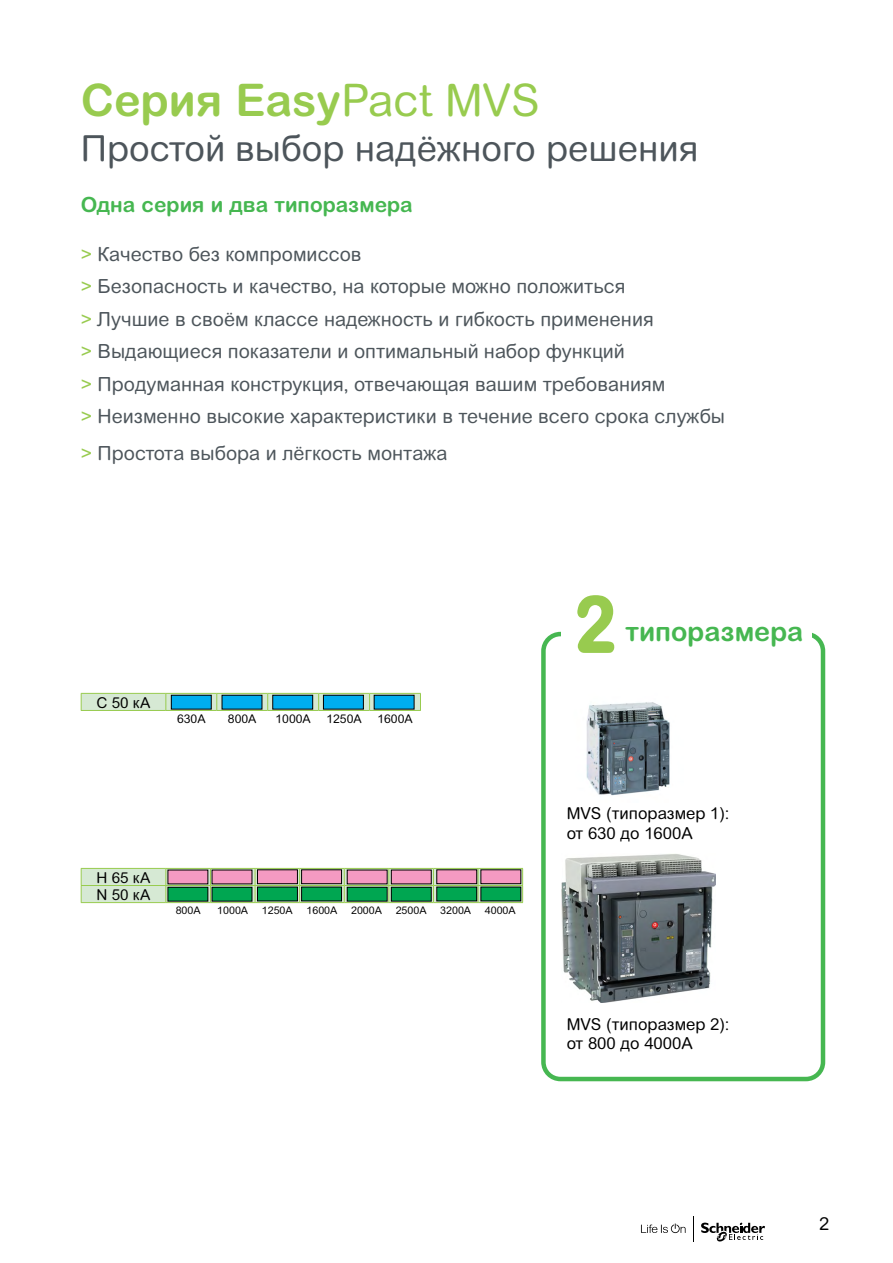
<style>
.page{position:relative;width:893px;height:1263px;background:#fff}
.page>*{position:absolute;margin:0;border:0;box-sizing:border-box;transform-origin:0 0}
.t1{font:800 79.8px "Arial Rounded MT";color:#98cb4f;scale:.88 1}
.t2{font:700 45px "Arial Rounded MT Pro Cyr";color:#98cb4f}
.t3{font:36px "Arial Rounded MT Pro Cyr";color:#4d555b}
.t4{font:700 27px "Arial Rounded MT Pro Cyr";color:#46b751}
.t5{font:700 21px "Arial Rounded MT Pro Cyr";color:#46b751}
.t6{font:19.5px/32.5px "Arial Rounded MT Pro Cyr";color:#4d555b}
.t7{font:18px "Arial Rounded MT Pro Cyr";color:#000}
.t8{font:16.5px/19.8px "Arial Rounded MT Pro Cyr";color:#000}
.t9{font:15px/17.1px "Arial Rounded MT Pro Cyr";color:#000}
.t10{font:12px "Arial Rounded MT Pro Cyr";color:#000}
.t11{font:10.5px "Arial Rounded MT Pro Cyr";color:#000}
.s1{font-weight:400}
.s2{color:#98cb4f}
</style>
<div class="page">
<svg style="left:641px;top:1223px;width:45px;height:10px"></svg>
<svg style="left:701px;top:1222px;width:64px;height:20px"></svg>
<svg style="left:693px;top:1216px;width:1px;height:26px"></svg>
<div style="left:541px;top:632px;width:284px;height:449px;border:4px solid #46b751;border-radius:17px"></div>
<img style="left:561px;top:854px;width:155px;height:148px">
<img style="left:586px;top:702px;width:84px;height:94px">
<div style="left:561px;top:562px;width:99px;height:121px;background:#fff"></div>
<div style="left:617px;top:621px;width:195px;height:20px;background:#fff"></div>
<svg style="left:81px;top:868px;width:442px;height:36px"></svg>
<hr style="left:81px;top:902px;width:85px;height:1px;background:#98cb4f">
<hr style="left:166px;top:902px;width:44px;height:1px;background:#98cb4f">
<hr style="left:210px;top:902px;width:45px;height:1px;background:#98cb4f">
<hr style="left:255px;top:902px;width:45px;height:1px;background:#98cb4f">
<hr style="left:300px;top:902px;width:44px;height:1px;background:#98cb4f">
<hr style="left:344px;top:902px;width:45px;height:1px;background:#98cb4f">
<hr style="left:389px;top:902px;width:44px;height:1px;background:#98cb4f">
<hr style="left:433px;top:902px;width:45px;height:1px;background:#98cb4f">
<hr style="left:478px;top:902px;width:45px;height:1px;background:#98cb4f">
<svg style="left:81px;top:693px;width:340px;height:18px"></svg>
<div style="left:171px;top:695px;width:40px;height:14px;background:#00aeef"></div>
<div style="left:168px;top:870px;width:40px;height:14px;background:#f49ac2"></div>
<div style="left:347px;top:870px;width:40px;height:14px;background:#f49ac2"></div>
<div style="left:257px;top:870px;width:40px;height:14px;background:#f49ac2"></div>
<div style="left:257px;top:869px;width:41px;height:15px;border:1px solid #000"></div>
<div style="left:437px;top:870px;width:40px;height:14px;background:#f49ac2"></div>
<div style="left:436px;top:869px;width:41px;height:15px;border:1px solid #000"></div>
<div style="left:212px;top:870px;width:40px;height:14px;background:#f49ac2"></div>
<div style="left:391px;top:870px;width:40px;height:14px;background:#f49ac2"></div>
<div style="left:302px;top:870px;width:40px;height:14px;background:#f49ac2"></div>
<div style="left:301px;top:869px;width:41px;height:15px;border:1px solid #000"></div>
<div style="left:481px;top:870px;width:40px;height:14px;background:#f49ac2"></div>
<div style="left:480px;top:869px;width:41px;height:15px;border:1px solid #000"></div>
<div style="left:168px;top:887px;width:40px;height:14px;background:#00a651"></div>
<div style="left:168px;top:887px;width:40px;height:14px;border:1px solid #000"></div>
<div style="left:347px;top:887px;width:40px;height:14px;background:#00a651"></div>
<div style="left:347px;top:887px;width:41px;height:14px;border:1px solid #000"></div>
<div style="left:257px;top:887px;width:40px;height:14px;background:#00a651"></div>
<div style="left:437px;top:887px;width:40px;height:14px;background:#00a651"></div>
<div style="left:212px;top:887px;width:40px;height:14px;background:#00a651"></div>
<div style="left:212px;top:887px;width:40px;height:14px;border:1px solid #000"></div>
<div style="left:391px;top:887px;width:40px;height:14px;background:#00a651"></div>
<div style="left:391px;top:887px;width:41px;height:14px;border:1px solid #000"></div>
<div style="left:302px;top:887px;width:40px;height:14px;background:#00a651"></div>
<div style="left:481px;top:887px;width:40px;height:14px;background:#00a651"></div>
<div style="left:273px;top:695px;width:40px;height:14px;background:#00aeef"></div>
<div style="left:222px;top:695px;width:40px;height:14px;background:#00aeef"></div>
<div style="left:323px;top:695px;width:40px;height:14px;background:#00aeef"></div>
<div style="left:374px;top:695px;width:40px;height:14px;background:#00aeef"></div>
<h2 class="t2" style="left:81px;top:73px;width:460px">Серия Easy<span class="s1">Pact MVS</span></h2>
<h3 class="t3" style="left:81px;top:127px;width:619px">Простой выбор надёжного решения</h3>
<p class="t5" style="left:81px;top:191px;width:333px">Одна серия и два типоразмера</p>
<p class="t6" style="left:81px;top:238px;width:646px"><span class="s2">&gt;</span> Качество без компромиссов<br><span class="s2">&gt;</span> Безопасность и качество, на которые можно положиться<br><span class="s2">&gt;</span> Лучшие в своём классе надежность и гибкость применения<br><span class="s2">&gt;</span> Выдающиеся показатели и оптимальный набор функций<br><span class="s2">&gt;</span> Продуманная конструкция, отвечающая вашим требованиям<br><span class="s2">&gt;</span> Неизменно высокие характеристики в течение всего срока службы</p>
<p class="t6" style="left:81px;top:438px;width:368px"><span class="s2">&gt;</span> Простота выбора и лёгкость монтажа</p>
<p class="t9" style="left:97px;top:695px;width:55px">C 50 кА</p>
<p class="t10" style="left:177px;top:712px;width:30px">630A</p>
<p class="t10" style="left:228px;top:712px;width:30px">800A</p>
<p class="t10" style="left:276px;top:712px;width:37px">1000A</p>
<p class="t10" style="left:326px;top:712px;width:37px">1250A</p>
<p class="t10" style="left:377px;top:712px;width:37px">1600A</p>
<p class="t9" style="left:97px;top:870px;width:55px">H 65 кА<br>N 50 кА</p>
<p class="t11" style="left:176px;top:904px;width:26px">800A</p>
<p class="t11" style="left:217px;top:904px;width:32px">1000A</p>
<p class="t11" style="left:262px;top:904px;width:32px">1250A</p>
<p class="t11" style="left:306px;top:904px;width:32px">1600A</p>
<p class="t11" style="left:351px;top:904px;width:32px">2000A</p>
<p class="t11" style="left:396px;top:904px;width:32px">2500A</p>
<p class="t11" style="left:440px;top:904px;width:32px">3200A</p>
<p class="t11" style="left:485px;top:904px;width:32px">4000A</p>
<h1 class="t1" style="left:573px;top:577px;width:51px">2</h1>
<h3 class="t4" style="left:625px;top:615px;width:179px">типоразмера</h3>
<p class="t8" style="left:567px;top:804px;width:164px">MVS (типоразмер 1): от 630 до 1600A</p>
<p class="t8" style="left:567px;top:1014px;width:164px">MVS (типоразмер 2): от 800 до 4000A</p>
<p class="t7" style="left:819px;top:1212px;width:12px">2</p>
</div>
